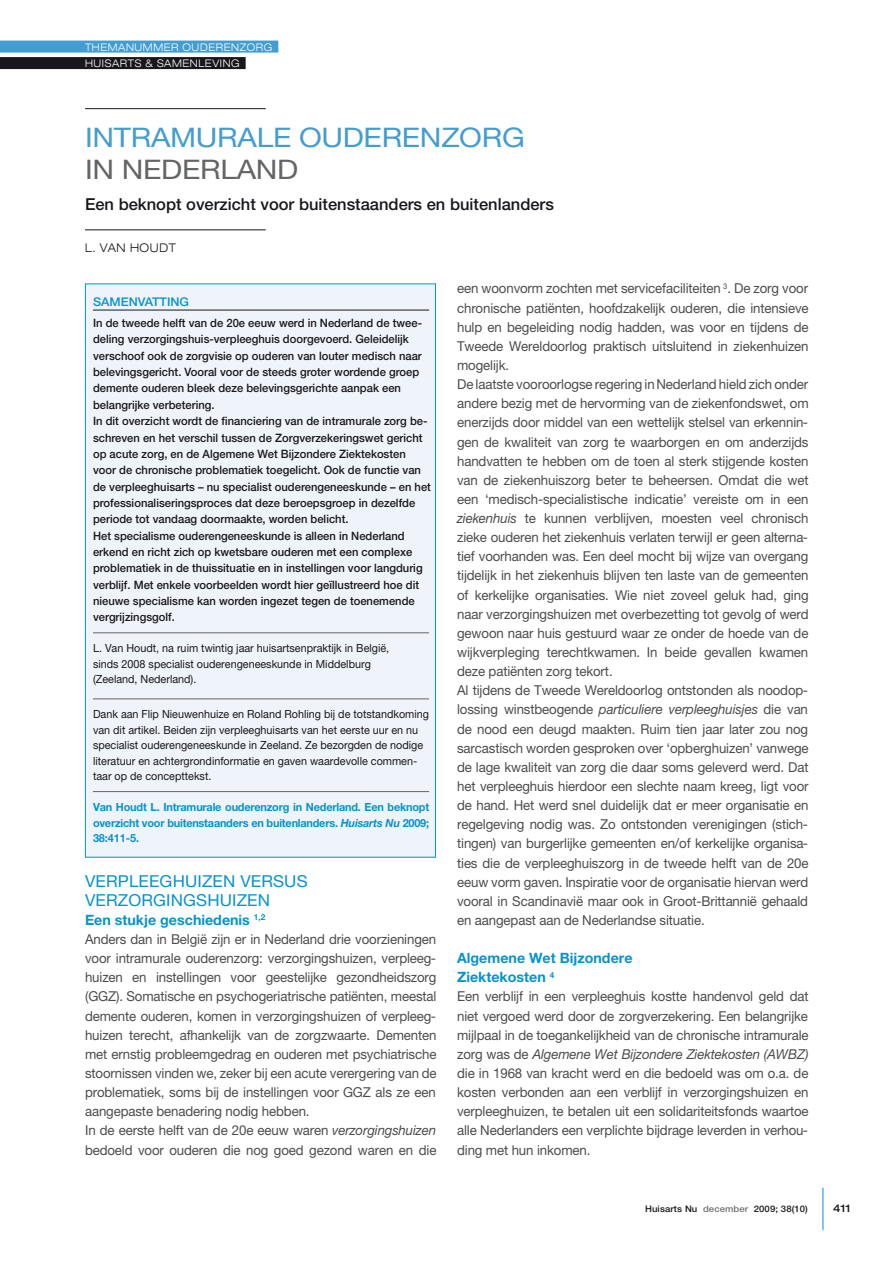
<style>
.page{position:relative;width:893px;height:1263px;background:#fff}
.page>*{position:absolute;margin:0;border:0;box-sizing:border-box;transform-origin:0 0}
.t1{font:27px "Helvetica Neue LT Pro";letter-spacing:-.01em;color:#449dd2;scale:1.11 1}
.t2{font:27px "Helvetica Neue LT Pro";letter-spacing:-.01em;color:#646567;scale:1.11 1}
.t3{font:500 16.5px "Helvetica Neue LT Pro";color:#1a171c}
.t4{font:16.5px/19.2px "Helvetica Neue LT Pro";letter-spacing:.01em;color:#0793cd}
.t5{font:700 14.25px/19.2px "Helvetica Neue LT Pro";color:#0793cd}
.t6{font:13.65px/19.2px "Helvetica Neue LT Pro";letter-spacing:-.01em;color:#4c4c4e}
.t7{font:500 12px "Helvetica Neue LT Pro";color:#0793cd;scale:1.05 1}
.t8{font:300 expanded 12px "Helvetica Neue LT Pro";letter-spacing:.05em;color:#1a171c;scale:.95 1}
.t9{font:500 11.55px/16.4px "Helvetica Neue LT Pro";color:#1a171c}
.t10{font:11.25px/15.5px "Helvetica Neue LT Pro";color:#1a171c;scale:.96 1}
.t11{font:700 11.25px/15.5px "Helvetica Neue LT Pro";letter-spacing:-.02em;color:#0793cd;text-align:justify}
.t12{font:300 expanded 10.5px/16.5px "Helvetica Neue LT Pro";letter-spacing:.06em;color:#fff;scale:.95 1}
.t13{font:500 expanded 10.5px "Helvetica Neue LT Pro";color:#1a171c;scale:.95 1}
.t14{font:500 9px "Helvetica Neue LT Pro";letter-spacing:.01em;color:#1a171c;scale:1.06 1}
.s1{font-style:italic}
.s2{color:#707173}
</style>
<div class="page">
<hr style="left:823px;top:1188px;width:1px;height:42px;background:#0793cd">
<div style="left:0;top:41px;width:278px;height:12px;background:#449dd2"></div>
<div style="left:0;top:57px;width:246px;height:12px;background:#1a171c"></div>
<div style="left:85px;top:284px;width:350px;height:573px;background:#eff4fa"></div>
<hr style="left:93px;top:310px;width:336px;height:1px;background:#1a171c">
<hr style="left:93px;top:632px;width:336px;height:1px;background:#646567">
<hr style="left:93px;top:699px;width:336px;height:1px;background:#646567">
<hr style="left:93px;top:791px;width:336px;height:1px;background:#646567">
<hr style="left:85px;top:108px;width:181px;height:1px;background:#1a171c">
<hr style="left:85px;top:230px;width:181px;height:1px;background:#1a171c">
<p class="t12" style="left:85px;top:38px;width:199px">THEMANUMMER OUDERENZORG<br>HUISARTS &amp; SAMENLEVING</p>
<h1 class="t1" style="left:85px;top:122px;width:398px">INTRAMURALE OUDERENZORG</h1>
<h1 class="t2" style="left:85px;top:153px;width:194px">IN NEDERLAND</h1>
<p class="t3" style="left:85px;top:195px;width:470px">Een beknopt overzicht voor buitenstaanders en buitenlanders</p>
<p class="t8" style="left:85px;top:241px;width:97px">L. VAN HOUDT</p>
<p class="t7" style="left:93px;top:294px;width:93px">SAMENVATTING</p>
<p class="t9" style="left:93px;top:315px;width:339px">In de tweede helft van de 20e eeuw werd in Nederland de twee&shy;deling verzorgingshuis-verpleeghuis doorgevoerd. Geleidelijk verschoof ook de zorgvisie op ouderen van louter medisch naar belevingsgericht. Vooral voor de steeds groter wordende groep demente ouderen bleek deze belevingsgerichte aanpak een belangrijke verbetering.<br>In dit overzicht wordt de financiering van de intramurale zorg be&shy;schreven en het verschil tussen de Zorgverzekeringswet gericht op acute zorg, en de Algemene Wet Bijzondere Ziektekosten voor de chronische problematiek toegelicht. Ook de functie van de verpleeghuisarts – nu specialist ouderengeneeskunde – en het professionaliseringsproces dat deze beroepsgroep in dezelfde periode tot vandaag doormaakte, worden belicht.<br>Het specialisme ouderengeneeskunde is alleen in Nederland erkend en richt zich op kwetsbare ouderen met een complexe problematiek in de thuissituatie en in instellingen voor langdurig verblijf. Met enkele voorbeelden wordt hier geïllustreerd hoe dit nieuwe specialisme kan worden ingezet tegen de toenemende vergrijzingsgolf.</p>
<p class="t10" style="left:93px;top:640px;width:310px">L. Van Houdt, na ruim twintig jaar huisartsenpraktijk in België, sinds 2008 specialist ouderengeneeskunde in Middelburg (Zeeland, Nederland).</p>
<p class="t10" style="left:93px;top:706px;width:352px">Dank aan Flip Nieuwenhuize en Roland Rohling bij de totstandkoming van dit artikel. Beiden zijn verpleeghuisarts van het eerste uur en nu specialist ouderengeneeskunde in Zeeland. Ze bezorgden de nodige literatuur en achtergrondinformatie en gaven waardevolle commen&shy;taar op de concepttekst.</p>
<p class="t11" style="left:93px;top:799px;width:338px">Van Houdt L. Intramurale ouderenzorg in Nederland. Een beknopt overzicht voor buitenstaanders en buitenlanders. <span class="s1">Huisarts Nu</span> 2009; 38:411-5.</p>
<p class="t4" style="left:85px;top:871px;width:224px">VERPLEEGHUIZEN VERSUS<br>VERZORGINGSHUIZEN</p>
<p class="t5" style="left:85px;top:910px;width:182px">Een stukje geschiedenis <sup>1,2</sup></p>
<p class="t6" style="left:85px;top:929px;width:353px">Anders dan in België zijn er in Nederland drie voorzieningen voor intramurale ouderenzorg: verzorgingshuizen, verpleeg&shy;huizen en instellingen voor geestelijke gezondheidszorg (GGZ). Somatische en psychogeriatrische patiënten, meestal demente ouderen, komen in verzorgingshuizen of verpleeg&shy;huizen terecht, afhankelijk van de zorgzwaarte. Dementen met ernstig probleemgedrag en ouderen met psychiatrische stoornissen vinden we, zeker bij een acute verergering van de problematiek, soms bij de instellingen voor GGZ als ze een aangepaste benadering nodig hebben.<br>In de eerste helft van de 20e eeuw waren <span class="s1">verzorgingshuizen </span>bedoeld voor ouderen die nog goed gezond waren en die</p>
<p class="t6" style="left:457px;top:279px;width:353px">een woonvorm zochten met servicefaciliteiten <sup>3</sup>. De zorg voor chronische patiënten, hoofdzakelijk ouderen, die intensieve hulp en begeleiding nodig hadden, was voor en tijdens de Tweede Wereldoorlog praktisch uitsluitend in ziekenhuizen mogelijk.<br>De laatste vooroorlogse regering in Nederland hield zich onder andere bezig met de hervorming van de ziekenfondswet, om enerzijds door middel van een wettelijk stelsel van erkennin&shy;gen de kwaliteit van zorg te waarborgen en om anderzijds handvatten te hebben om de toen al sterk stijgende kosten van de ziekenhuiszorg beter te beheersen. Omdat die wet een ‘medisch-specialistische indicatie’ vereiste om in een <span class="s1">ziekenhuis</span> te kunnen verblijven, moesten veel chronisch zieke ouderen het ziekenhuis verlaten terwijl er geen alterna&shy;tief voorhanden was. Een deel mocht bij wijze van overgang tijdelijk in het ziekenhuis blijven ten laste van de gemeenten of kerkelijke organisaties. Wie niet zoveel geluk had, ging naar verzorgingshuizen met overbezetting tot gevolg of werd gewoon naar huis gestuurd waar ze onder de hoede van de wijkverpleging terechtkwamen. In beide gevallen kwamen deze patiënten zorg tekort.<br>Al tijdens de Tweede Wereldoorlog ontstonden als noodop&shy;lossing winstbeogende <span class="s1">particuliere verpleeghuisjes</span> die van de nood een deugd maakten. Ruim tien jaar later zou nog sarcastisch worden gesproken over ‘opberghuizen’ vanwege de lage kwaliteit van zorg die daar soms geleverd werd. Dat het verpleeghuis hierdoor een slechte naam kreeg, ligt voor de hand. Het werd snel duidelijk dat er meer organisatie en regelgeving nodig was. Zo ontstonden verenigingen (stich&shy;tingen) van burgerlijke gemeenten en/of kerkelijke organisa&shy;ties die de verpleeghuiszorg in de tweede helft van de 20e eeuw vorm gaven. Inspiratie voor de organisatie hiervan werd vooral in Scandinavië maar ook in Groot-Brittannië gehaald en aangepast aan de Nederlandse situatie.</p>
<p class="t5" style="left:457px;top:948px;width:177px">Algemene Wet Bijzondere<br>Ziektekosten <sup>4</sup></p>
<p class="t6" style="left:457px;top:987px;width:353px;text-align:justify">Een verblijf in een verpleeghuis kostte handenvol geld dat niet vergoed werd door de zorgverzekering. Een belangrijke mijlpaal in de toegankelijkheid van de chronische intramurale zorg was de <span class="s1">Algemene Wet Bijzondere Ziektekosten (AWBZ) </span>die in 1968 van kracht werd en die bedoeld was om o.a. de kosten verbonden aan een verblijf in verzorgingshuizen en verpleeghuizen, te betalen uit een solidariteitsfonds waartoe alle Nederlanders een verplichte bijdrage leverden in verhou&shy;ding met hun inkomen.</p>
<p class="t14" style="left:645px;top:1203px;width:155px">Huisarts Nu <span class="s2">december</span> 2009; 38(10)</p>
<p class="t13" style="left:833px;top:1202px;width:20px">411</p>
</div>
